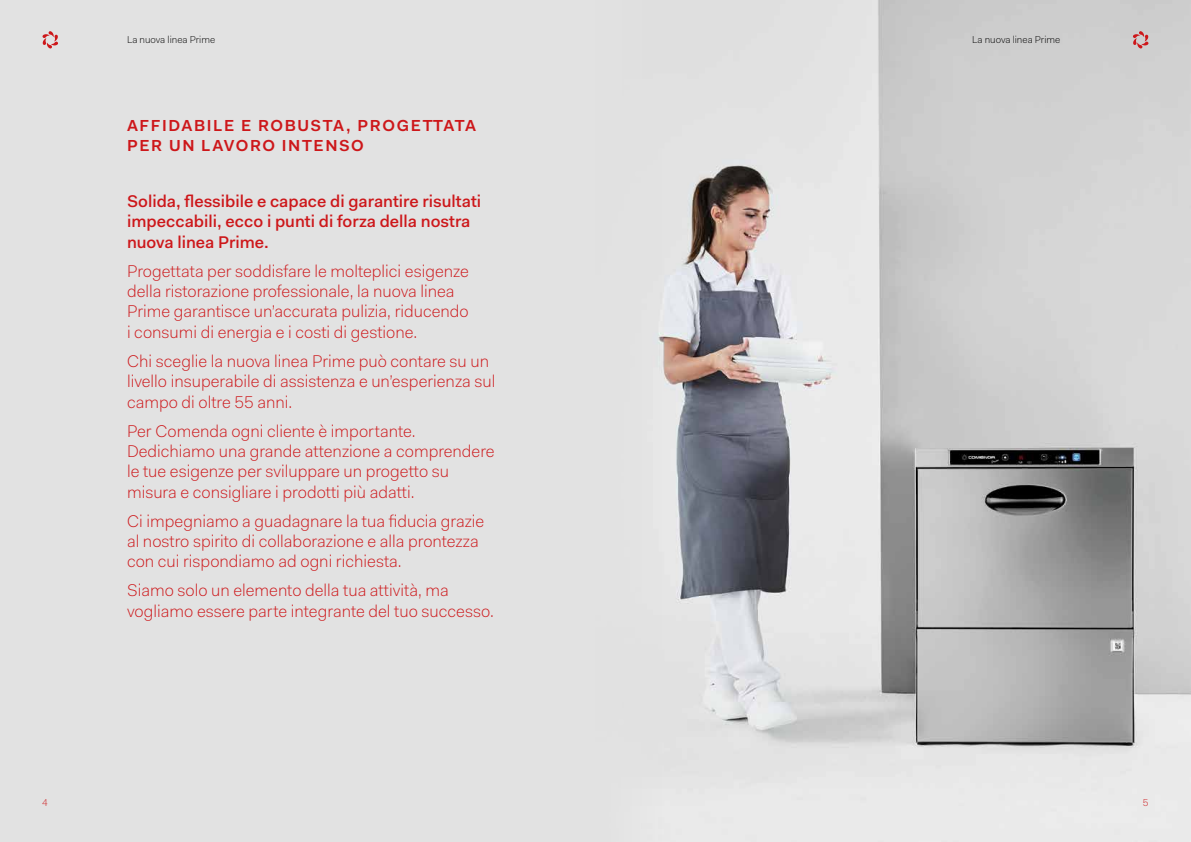
<style>
.page{position:relative;width:1191px;height:842px;background:#e2e2e2}
.page>*{position:absolute;margin:0;border:0;box-sizing:border-box;transform-origin:0 0}
.t1{font:300 17px/20.4px "Fakt Pro";color:#cd171a}
.t2{font:500 17px/20.4px "Fakt Pro";color:#cd171a}
.t3{font:600 16px/19.2px "Fakt Pro";letter-spacing:.1em;color:#cd171a}
.t4{font:300 10px "Fakt Pro";color:#000}
.t5{font:300 10px "Fakt Pro";color:#cd171a}
</style>
<div class="page">
<img style="left:658px;top:0;width:533px;height:747px">
<svg style="left:43px;top:31px;width:15px;height:17px"></svg>
<svg style="left:1133px;top:31px;width:15px;height:17px"></svg>
<p class="t4" style="left:127px;top:33px;width:90px">La nuova linea Prime</p>
<p class="t4" style="left:972px;top:33px;width:90px">La nuova linea Prime</p>
<p class="t3" style="left:127px;top:116px;width:351px">AFFIDABILE E ROBUSTA, PROGETTATA<br>PER UN LAVORO INTENSO</p>
<p class="t2" style="left:127px;top:191px;width:356px">Solida, flessibile e capace di garantire risultati impeccabili, ecco i punti di forza della nostra nuova linea Prime.</p>
<p class="t1" style="left:127px;top:261px;width:343px">Progettata per soddisfare le molteplici esigenze della ristorazione professionale, la nuova linea Prime garantisce un’accurata pulizia, riducendo i consumi di energia e i costi di gestione.</p>
<p class="t1" style="left:127px;top:351px;width:370px">Chi sceglie la nuova linea Prime può contare su un livello insuperabile di assistenza e un’esperienza sul campo di oltre 55 anni.</p>
<p class="t1" style="left:127px;top:420px;width:369px">Per Comenda ogni cliente è importante.<br>Dedichiamo una grande attenzione a comprendere le tue esigenze per sviluppare un progetto su misura e consigliare i prodotti più adatti.</p>
<p class="t1" style="left:127px;top:510px;width:359px">Ci impegniamo a guadagnare la tua fiducia grazie al nostro spirito di collaborazione e alla prontezza con cui rispondiamo ad ogni richiesta.</p>
<p class="t1" style="left:127px;top:580px;width:368px">Siamo solo un elemento della tua attività, ma vogliamo essere parte integrante del tuo successo.</p>
<p class="t5" style="left:42px;top:796px;width:7px">4</p>
<p class="t5" style="left:1142px;top:796px;width:7px">5</p>
</div>
